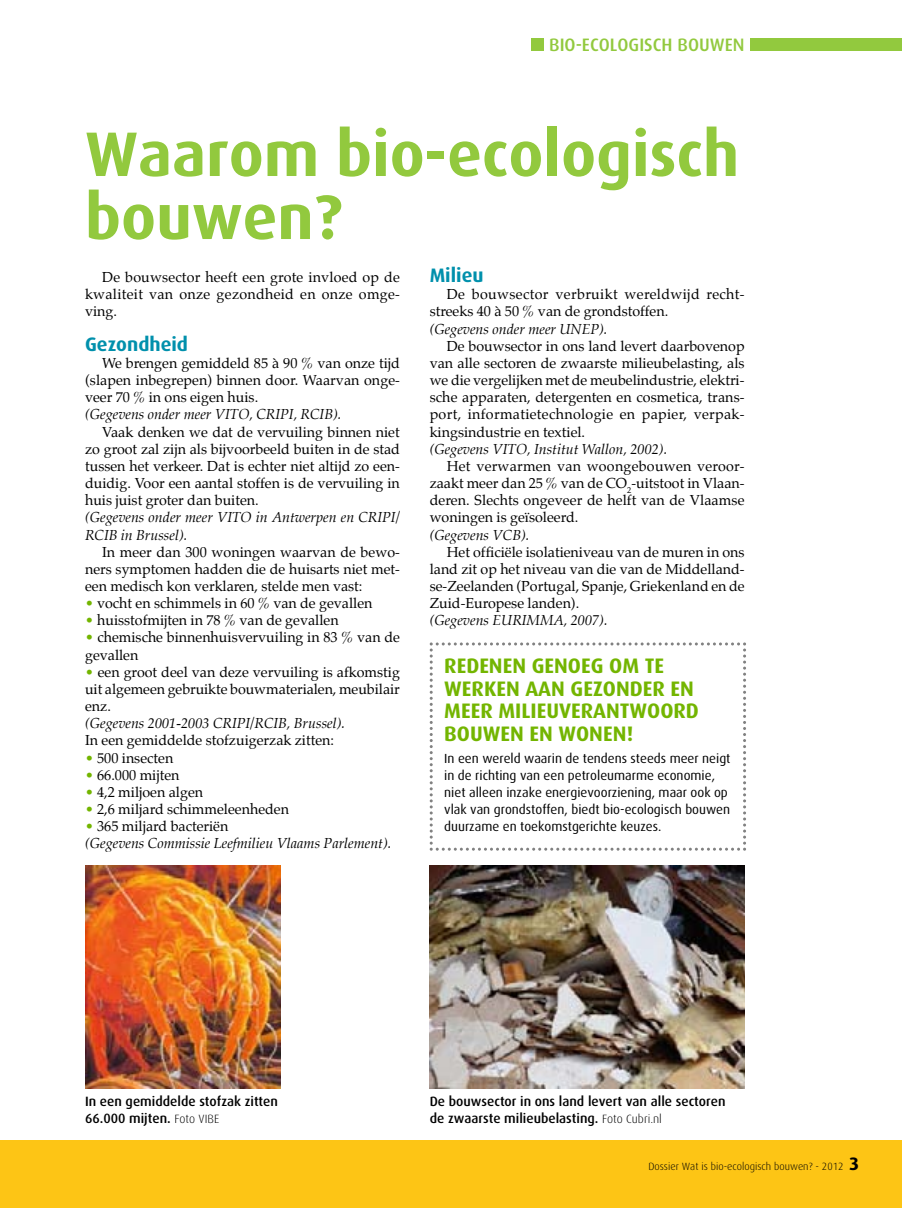
<style>
.page{position:relative;width:902px;height:1208px;background:#fff}
.page>*{position:absolute;margin:0;border:0;box-sizing:border-box;transform-origin:0 0}
.t1{font:700 63px/63px "Dax";color:#92c93e}
.t2{font:700 21px/22.5px "Dax";color:#73b500}
.t3{font:700 19.5px "Dax";color:#0090ac}
.t4{font:500 18px "Dax";color:#92c93e}
.t5{font:14.25px/17.1px "Palatino";color:#000;text-align:justify}
.t6{font:italic 14.25px/17.1px "Palatino";color:#000}
.t7{font:14.25px/17.1px "Palatino";letter-spacing:.025em;color:#000}
.t8{font:500 13.5px/17.1px "Dax";color:#000}
.t9{font:13.2px/17.1px "Dax";color:#000}
.t10{font:300 10.5px "Dax";color:#000}
.s1{color:#73b500}
.s2{font-style:normal;color:#73b500}
.s3{font-style:normal}
.s4{font-weight:300;font-size:12px}
.s5{font-weight:700;font-size:18px}
</style>
<div class="page">
<div style="left:0;top:1140px;width:901px;height:68px;background:#fdc515"></div>
<div style="left:531px;top:38px;width:12px;height:13px;background:#92c93e"></div>
<div style="left:750px;top:38px;width:151px;height:13px;background:#92c93e"></div>
<svg style="left:429px;top:642px;width:317px;height:208px"></svg>
<img style="left:429px;top:865px;width:315px;height:223px">
<img style="left:85px;top:865px;width:195px;height:223px">
<p class="t4" style="left:549px;top:35px;width:197px">bio-ecologisch bouwen</p>
<h1 class="t1" style="left:85px;top:123px;width:655px">WAAROM BIO-ECOLOGISCH<br>BOUWEN?</h1>
<p class="t5" style="left:85px;top:269px;width:316px;text-indent:17px">De bouwsector heeft een grote invloed op de kwaliteit van onze gezondheid en onze omge&shy;ving.</p>
<h3 class="t3" style="left:85px;top:333px;width:104px">GEZONDHEID</h3>
<p class="t5" style="left:85px;top:354px;width:316px;text-indent:17px">We brengen gemiddeld 85 à 90 % van onze tijd (slapen inbegrepen) binnen door. Waarvan onge&shy;veer 70 % in ons eigen huis.</p>
<p class="t6" style="left:85px;top:406px;width:258px">(Gegevens onder meer VITO, CRIPI, RCIB).</p>
<p class="t5" style="left:85px;top:423px;width:316px;text-indent:17px">Vaak denken we dat de vervuiling binnen niet zo groot zal zijn als bijvoorbeeld buiten in de stad tussen het verkeer. Dat is echter niet altijd zo een&shy;duidig. Voor een aantal stoffen is de vervuiling in huis juist groter dan buiten.</p>
<p class="t6" style="left:85px;top:509px;width:316px">(Gegevens onder meer VITO in Antwerpen en CRIPI/<br>RCIB in Brussel).</p>
<p class="t5" style="left:85px;top:543px;width:316px;text-indent:17px">In meer dan 300 woningen waarvan de bewo&shy;ners symptomen hadden die de huisarts niet met&shy;een medisch kon verklaren, stelde men vast:</p>
<p class="t5" style="left:85px;top:594px;width:289px"><span class="s1">•</span> vocht en schimmels in 60 % van de gevallen</p>
<p class="t5" style="left:85px;top:612px;width:255px"><span class="s1">•</span> huisstofmijten in 78 % van de gevallen</p>
<p class="t5" style="left:85px;top:629px;width:316px"><span class="s1">•</span> chemische binnenhuisvervuiling in 83 % van de gevallen</p>
<p class="t5" style="left:85px;top:663px;width:316px"><span class="s1">•</span> een groot deel van deze vervuiling is afkomstig uit algemeen gebruikte bouwmaterialen, meubilair enz.</p>
<p class="t6" style="left:85px;top:715px;width:261px">(Gegevens 2001-2003 CRIPI/RCIB, Brussel).</p>
<p class="t5" style="left:85px;top:732px;width:250px">In een gemiddelde stofzuigerzak zitten:</p>
<p class="t5" style="left:85px;top:749px;width:90px"><span class="s1">•</span> 500 insecten</p>
<p class="t5" style="left:85px;top:766px;width:96px"><span class="s1">•</span> 66.000 mijten</p>
<p class="t5" style="left:85px;top:783px;width:120px"><span class="s1">•</span> 4,2 miljoen algen</p>
<p class="t5" style="left:85px;top:800px;width:205px"><span class="s1">•</span> 2,6 miljard schimmeleenheden</p>
<p class="t6" style="left:85px;top:818px;width:308px"><span class="s2">•</span> <span class="s3">365 miljard bacteriën<br></span>(Gegevens Commissie Leefmilieu Vlaams Parlement).</p>
<h3 class="t3" style="left:429px;top:264px;width:55px">MILIEU</h3>
<p class="t7" style="left:429px;top:286px;width:316px;text-indent:17px">De bouwsector verbruikt wereldwijd recht&shy;streeks 40 à 50 % van de grondstoffen.</p>
<p class="t6" style="left:429px;top:320px;width:179px">(Gegevens onder meer UNEP).</p>
<p class="t5" style="left:429px;top:337px;width:316px;text-indent:17px">De bouwsector in ons land levert daarbovenop van alle sectoren de zwaarste milieubelasting, als we die vergelijken met de meubelindustrie, elektri&shy;sche apparaten, detergenten en cosmetica, trans&shy;port, informatietechnologie en papier, verpak&shy;kingsindustrie en textiel.</p>
<p class="t6" style="left:429px;top:440px;width:239px">(Gegevens VITO, Institut Wallon, 2002).</p>
<p class="t5" style="left:429px;top:457px;width:316px;text-indent:17px">Het verwarmen van woongebouwen veroor&shy;zaakt meer dan 25 % van de CO<sub>2</sub>-uitstoot in Vlaan&shy;deren. Slechts ongeveer de helft van de Vlaamse woningen is geïsoleerd.</p>
<p class="t6" style="left:429px;top:526px;width:101px">(Gegevens VCB).</p>
<p class="t5" style="left:429px;top:543px;width:316px;text-indent:17px">Het officiële isolatieniveau van de muren in ons land zit op het niveau van die van de Middelland&shy;se-Zeelanden (Portugal, Spanje, Griekenland en de Zuid-Europese landen).</p>
<p class="t6" style="left:429px;top:612px;width:179px">(Gegevens EURIMMA, 2007).</p>
<h2 class="t2" style="left:444px;top:655px;width:256px">REDENEN GENOEG OM TE<br>WERKEN AAN GEZONDER EN<br>MEER MILIEUVERANTWOORD<br>BOUWEN EN WONEN!</h2>
<p class="t9" style="left:444px;top:749px;width:288px">In een wereld waarin de tendens steeds meer neigt in de richting van een petroleumarme economie, niet alleen inzake energievoorziening, maar ook op vlak van grondstoffen, biedt bio-ecologisch bouwen duurzame en toekomstgerichte keuzes.</p>
<p class="t8" style="left:85px;top:1092px;width:194px">in een gemiddelde stofzak zitten<br>66.000 mijten. <span class="s4">Foto VIBE</span></p>
<p class="t8" style="left:429px;top:1092px;width:297px">de bouwsector in ons land levert van alle sectoren de zwaarste milieubelasting. <span class="s4">Foto Cubri.nl</span></p>
<p class="t10" style="left:648px;top:1160px;width:212px">Dossier Wat is bio-ecologisch bouwen? - 2012 <span class="s5">3</span></p>
</div>
